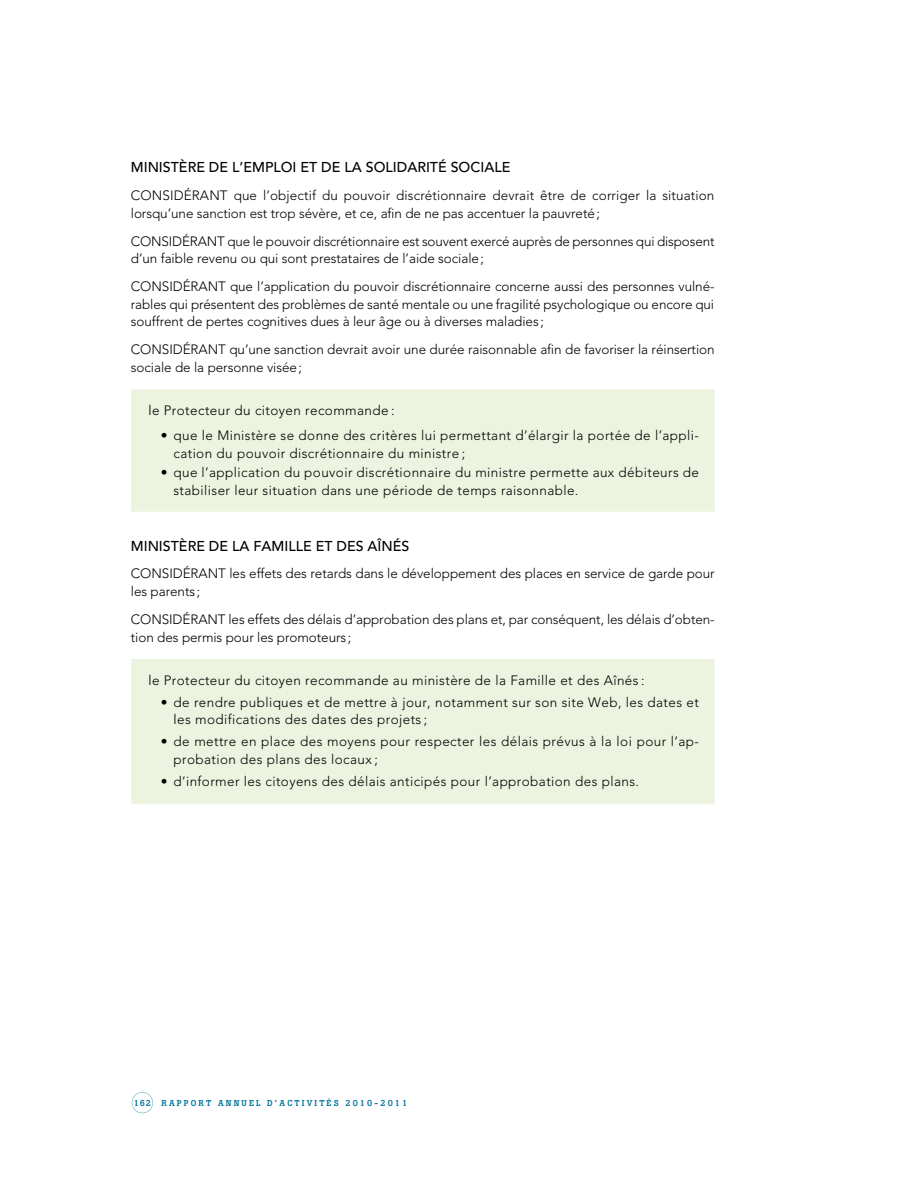
<style>
.page{position:relative;width:918px;height:1188px;background:#fff}
.page>*{position:absolute;margin:0;border:0;box-sizing:border-box;transform-origin:0 0}
.t1{font:500 14.25px "Avenir";color:#000}
.t2{font:300 13.5px/17.7px "Avenir";letter-spacing:.01em;color:#000}
.t3{font:300 13.5px/17.7px "Avenir";letter-spacing:.03em;color:#000}
.t4{font:300 13.5px/17.7px "Avenir";letter-spacing:-.01em;color:#000}
.t5{font:500 8.55px "Boton";letter-spacing:.25em;color:#09789d}
</style>
<div class="page">
<svg style="left:132px;top:1092px;width:21px;height:21px"></svg>
<div style="left:131px;top:389px;width:584px;height:123px;background:#ecf3df"></div>
<div style="left:150px;top:405px;width:244px;height:13px;background:#ecf3df"></div>
<div style="left:162px;top:430px;width:536px;height:13px;background:#ecf3df"></div>
<div style="left:174px;top:447px;width:290px;height:14px;background:#ecf3df"></div>
<div style="left:162px;top:467px;width:537px;height:13px;background:#ecf3df"></div>
<div style="left:174px;top:484px;width:403px;height:14px;background:#ecf3df"></div>
<div style="left:131px;top:659px;width:584px;height:145px;background:#ecf3df"></div>
<div style="left:150px;top:674px;width:493px;height:14px;background:#ecf3df"></div>
<div style="left:162px;top:696px;width:537px;height:14px;background:#ecf3df"></div>
<div style="left:175px;top:714px;width:251px;height:14px;background:#ecf3df"></div>
<div style="left:162px;top:736px;width:536px;height:14px;background:#ecf3df"></div>
<div style="left:174px;top:754px;width:203px;height:13px;background:#ecf3df"></div>
<div style="left:162px;top:776px;width:476px;height:13px;background:#ecf3df"></div>
<p class="t1" style="left:131px;top:159px;width:381px">MINISTÈRE DE L’EMPLOI ET DE LA SOLIDARITÉ SOCIALE</p>
<p class="t2" style="left:131px;top:187px;width:585px">CONSIDÉRANT que l’objectif du pouvoir discrétionnaire devrait être de corriger la situation lorsqu’une sanction est trop sévère, et ce, afin de ne pas accentuer la pauvreté ;</p>
<p class="t4" style="left:131px;top:232px;width:585px">CONSIDÉRANT que le pouvoir discrétionnaire est souvent exercé auprès de personnes qui disposent d’un faible revenu ou qui sont prestataires de l’aide sociale ;</p>
<p class="t2" style="left:131px;top:277px;width:585px;text-align:justify">CONSIDÉRANT que l’application du pouvoir discrétionnaire concerne aussi des personnes vulné&shy;rables qui présentent des problèmes de santé mentale ou une fragilité psychologique ou encore qui souffrent de pertes cognitives dues à leur âge ou à diverses maladies ;</p>
<p class="t2" style="left:131px;top:341px;width:585px">CONSIDÉRANT qu’une sanction devrait avoir une durée raisonnable afin de favoriser la réinsertion sociale de la personne visée ;</p>
<p class="t3" style="left:148px;top:401px;width:248px">le Protecteur du citoyen recommande :</p>
<p class="t3" style="left:173px;top:426px;width:527px;text-indent:-13px">• que le Ministère se donne des critères lui permettant d’élargir la portée de l’appli&shy;cation du pouvoir discrétionnaire du ministre ;</p>
<p class="t3" style="left:173px;top:463px;width:527px;text-indent:-13px">• que l’application du pouvoir discrétionnaire du ministre permette aux débiteurs de stabiliser leur situation dans une période de temps raisonnable.</p>
<p class="t1" style="left:131px;top:537px;width:280px">MINISTÈRE DE LA FAMILLE ET DES AÎNÉS</p>
<p class="t2" style="left:131px;top:565px;width:585px">CONSIDÉRANT les effets des retards dans le développement des places en service de garde pour les parents ;</p>
<p class="t2" style="left:131px;top:610px;width:585px">CONSIDÉRANT les effets des délais d’approbation des plans et, par conséquent, les délais d’obten&shy;tion des permis pour les promoteurs ;</p>
<p class="t3" style="left:148px;top:671px;width:498px">le Protecteur du citoyen recommande au ministère de la Famille et des Aînés :</p>
<p class="t3" style="left:173px;top:693px;width:527px;text-indent:-13px">• de rendre publiques et de mettre à jour, notamment sur son site Web, les dates et les modifications des dates des projets ;</p>
<p class="t3" style="left:173px;top:733px;width:527px;text-indent:-13px">• de mettre en place des moyens pour respecter les délais prévus à la loi pour l’ap&shy;probation des plans des locaux ;</p>
<p class="t3" style="left:161px;top:773px;width:480px">• d’informer les citoyens des délais anticipés pour l’approbation des plans.</p>
<p class="t5" style="left:134px;top:1098px;width:275px">162 RAPPORT ANNUEL D’ACTIVITÉS 2010-2011</p>
</div>
